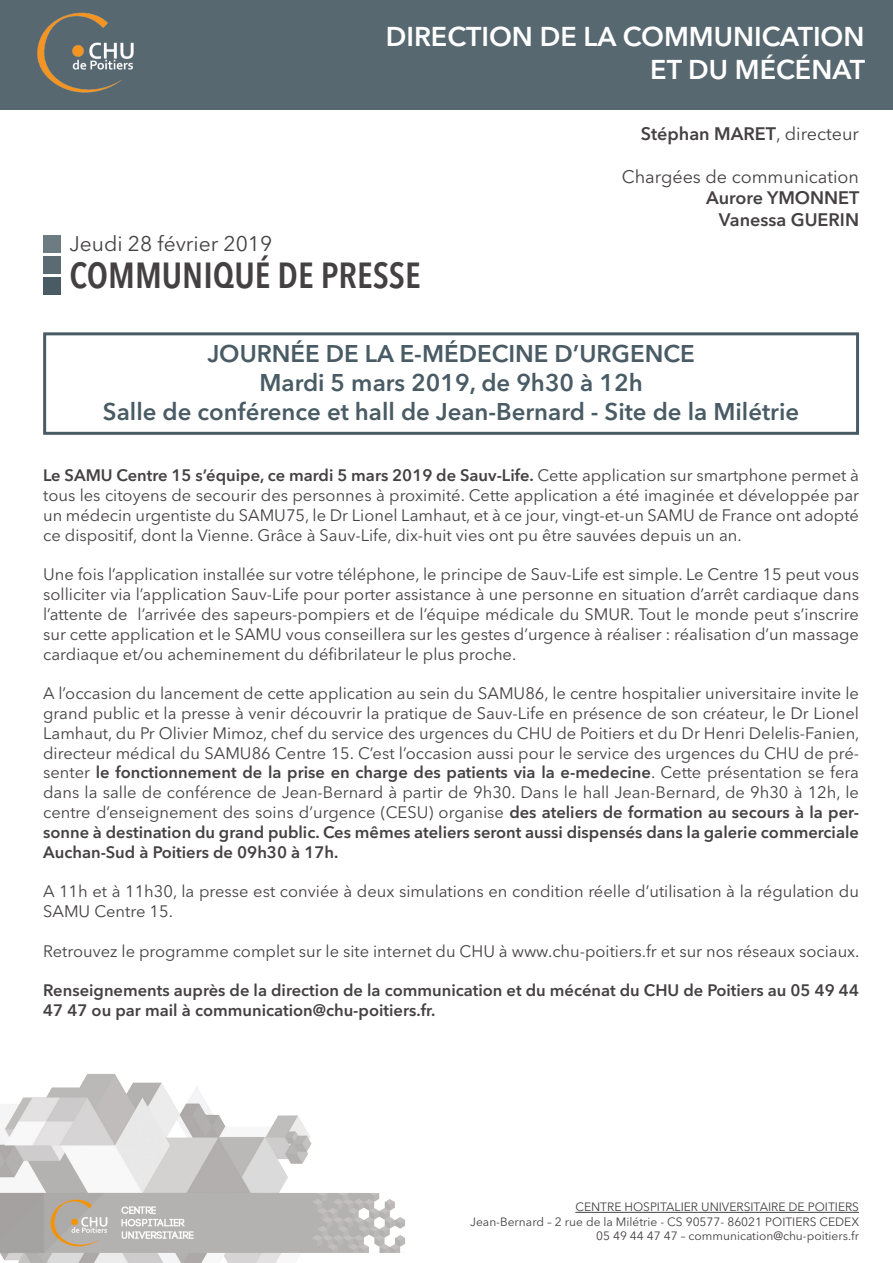
<style>
.page{position:relative;width:893px;height:1263px;background:#fff}
.page>*{position:absolute;margin:0;border:0;box-sizing:border-box;transform-origin:0 0}
.t1{font:600 condensed 36px "Avenir Next LT Pro";color:#454142}
.t2{font:600 27px/32.4px "Avenir Next LT Pro";color:#fff;text-align:right}
.t3{font:600 24px "Avenir Next LT Pro";color:#495b64}
.t4{font:21px "Avenir Next LT Pro";color:#454142}
.t5{font:18px/21.6px "Avenir Next LT Pro";color:#454142;text-align:right}
.t6{font:600 18px "Avenir Next LT Pro";color:#454142}
.t7{font:16.5px/19.8px "Avenir Next LT Pro";color:#454142;text-align:justify}
.t8{font:600 16.5px/19.8px "Avenir Next LT Pro";color:#454142}
.t9{font:12px "Avenir Next LT Pro";color:#454142}
.s1{font-weight:400}
.s2{font-weight:600}
</style>
<div class="page">
<img style="left:0;top:1074px;width:405px;height:189px">
<div style="left:0;top:0;width:893px;height:110px;background:#576870"></div>
<img style="left:37px;top:12px;width:97px;height:81px">
<div style="left:43px;top:235px;width:17px;height:17px;background:#6d7b83"></div>
<div style="left:43px;top:257px;width:17px;height:17px;background:#5b6b73"></div>
<div style="left:43px;top:278px;width:17px;height:17px;background:#495b64"></div>
<div style="left:43px;top:332px;width:816px;height:103px;border:3px solid #495b64"></div>
<hr style="left:575px;top:1212px;width:284px;height:1px;background:#454142">
<p class="t2" style="left:386px;top:20px;width:481px">DIRECTION DE LA COMMUNICATION<br>ET DU MÉCÉNAT</p>
<p class="t4" style="left:69px;top:231px;width:204px">Jeudi 28 février 2019</p>
<p class="t1" style="left:69px;top:254px;width:353px">COMMUNIQUÉ DE PRESSE</p>
<p class="t6" style="left:641px;top:122px;width:220px">Stéphan MARET<span class="s1">, directeur</span></p>
<p class="t5" style="left:622px;top:166px;width:239px">Chargées de communication<br><span class="s2">Aurore YMONNET</span></p>
<p class="t6" style="left:719px;top:209px;width:142px">Vanessa GUERIN</p>
<p class="t3" style="left:207px;top:339px;width:489px">JOURNÉE DE LA E-MÉDECINE D’URGENCE</p>
<p class="t3" style="left:259px;top:368px;width:385px">Mardi 5 mars 2019, de 9h30 à 12h</p>
<p class="t3" style="left:103px;top:397px;width:698px">Salle de conférence et hall de Jean-Bernard - Site de la Milétrie</p>
<p class="t7" style="left:43px;top:466px;width:817px"><span class="s2">Le SAMU Centre 15 s’équipe, ce mardi 5 mars 2019 de Sauv-Life.</span> Cette application sur smartphone permet à tous les citoyens de secourir des personnes à proximité. Cette application a été imaginée et développée par un médecin urgentiste du SAMU75, le Dr Lionel Lamhaut, et à ce jour, vingt-et-un SAMU de France ont adopté ce dispositif, dont la Vienne. Grâce à Sauv-Life, dix-huit vies ont pu être sauvées depuis un an.</p>
<p class="t7" style="left:43px;top:565px;width:817px">Une fois l’application installée sur votre téléphone, le principe de Sauv-Life est simple. Le Centre 15 peut vous solliciter via l’application Sauv-Life pour porter assistance à une personne en situation d’arrêt cardiaque dans l’attente de l’arrivée des sapeurs-pompiers et de l’équipe médicale du SMUR. Tout le monde peut s’inscrire sur cette application et le SAMU vous conseillera sur les gestes d’urgence à réaliser : réalisation d’un massage cardiaque et/ou acheminement du défibrilateur le plus proche.</p>
<p class="t7" style="left:43px;top:683px;width:818px">A l’occasion du lancement de cette application au sein du SAMU86, le centre hospitalier universitaire invite le grand public et la presse à venir découvrir la pratique de Sauv-Life en présence de son créateur, le Dr Lionel Lamhaut, du Pr Olivier Mimoz, chef du service des urgences du CHU de Poitiers et du Dr Henri Delelis-Fanien, directeur médical du SAMU86 Centre 15. C’est l’occasion aussi pour le service des urgences du CHU de pré&shy;senter <span class="s2">le fonctionnement de la prise en charge des patients via la e-medecine</span>. Cette présentation se fera dans la salle de conférence de Jean-Bernard à partir de 9h30. Dans le hall Jean-Bernard, de 9h30 à 12h, le centre d’enseignement des soins d’urgence (CESU) organise <span class="s2">des ateliers de formation au secours à la per&shy;sonne à destination du grand public. Ces mêmes ateliers seront aussi dispensés dans la galerie commerciale Auchan-Sud à Poitiers de 09h30 à 17h.</span></p>
<p class="t7" style="left:43px;top:881px;width:817px">A 11h et à 11h30, la presse est conviée à deux simulations en condition réelle d’utilisation à la régulation du<br>SAMU Centre 15.</p>
<p class="t7" style="left:43px;top:941px;width:818px">Retrouvez le programme complet sur le site internet du CHU à www.chu-poitiers.fr et sur nos réseaux sociaux.</p>
<p class="t8" style="left:43px;top:980px;width:817px">Renseignements auprès de la direction de la communication et du mécénat du CHU de Poitiers au 05 49 44<br>47 47 ou par mail à communication@chu-poitiers.fr.</p>
<p class="t9" style="left:575px;top:1200px;width:285px">CENTRE HOSPITALIER UNIVERSITAIRE DE POITIERS</p>
<p class="t9" style="left:470px;top:1214px;width:390px">Jean-Bernard – 2 rue de la Milétrie - CS 90577- 86021 POITIERS CEDEX</p>
<p class="t9" style="left:596px;top:1228px;width:264px">05 49 44 47 47 – communication@chu-poitiers.fr</p>
</div>
